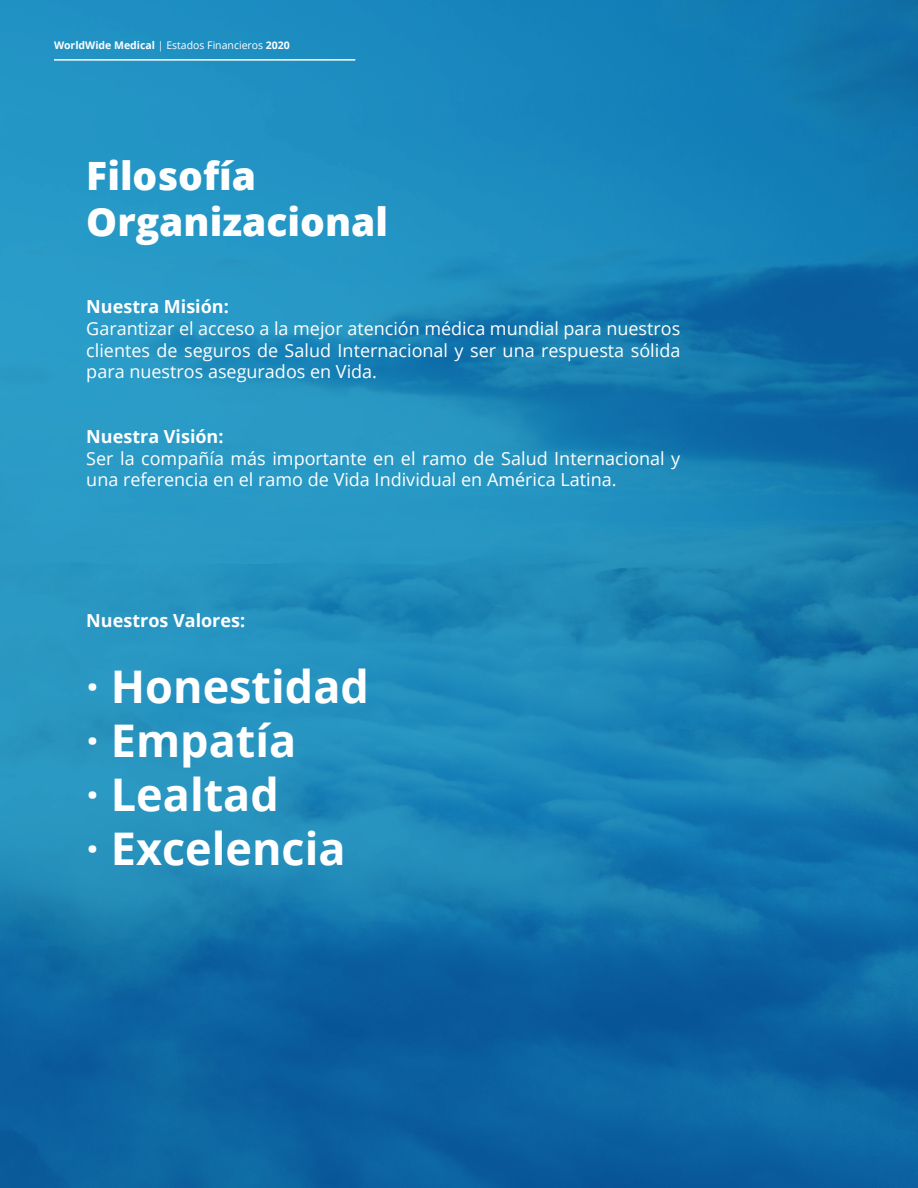
<style>
.page{position:relative;width:918px;height:1188px;background:#fff}
.page>*{position:absolute;margin:0;border:0;box-sizing:border-box;transform-origin:0 0}
.t1{font:700 45px "Open Sans";color:#fff}
.t2{font:800 39px "Open Sans";color:#fff}
.t3{font:18px/21.6px "Open Sans";color:#fff;text-align:justify}
.t4{font:700 18px "Open Sans";color:#fff}
.t5{font:700 10.5px "Open Sans";color:#fff}
.s1{font-weight:400}
</style>
<div class="page">
<img style="left:0;top:0;width:918px;height:1188px">
<hr style="left:54px;top:59px;width:301px;height:2px;background:#fff">
<p class="t5" style="left:54px;top:37px;width:237px">WorldWide Medical <span class="s1">| Estados Financieros</span> 2020</p>
<p class="t2" style="left:86px;top:146px;width:171px">Filosofía</p>
<p class="t2" style="left:86px;top:193px;width:303px">Organizacional</p>
<p class="t4" style="left:86px;top:294px;width:144px">Nuestra Misión:</p>
<p class="t3" style="left:86px;top:317px;width:596px">Garantizar el acceso a la mejor atención médica mundial para nuestros clientes de seguros de Salud Internacional y ser una respuesta sólida para nuestros asegurados en Vida.</p>
<p class="t4" style="left:86px;top:424px;width:139px">Nuestra Visión:</p>
<p class="t3" style="left:86px;top:447px;width:596px">Ser la compañía más importante en el ramo de Salud Internacional y una referencia en el ramo de Vida Individual en América Latina.</p>
<p class="t4" style="left:86px;top:608px;width:160px">Nuestros Valores:</p>
<p class="t1" style="left:86px;top:655px;width:284px">· Honestidad</p>
<p class="t1" style="left:86px;top:709px;width:212px">· Empatía</p>
<p class="t1" style="left:86px;top:763px;width:194px">· Lealtad</p>
<p class="t1" style="left:86px;top:817px;width:261px">· Excelencia</p>
</div>
